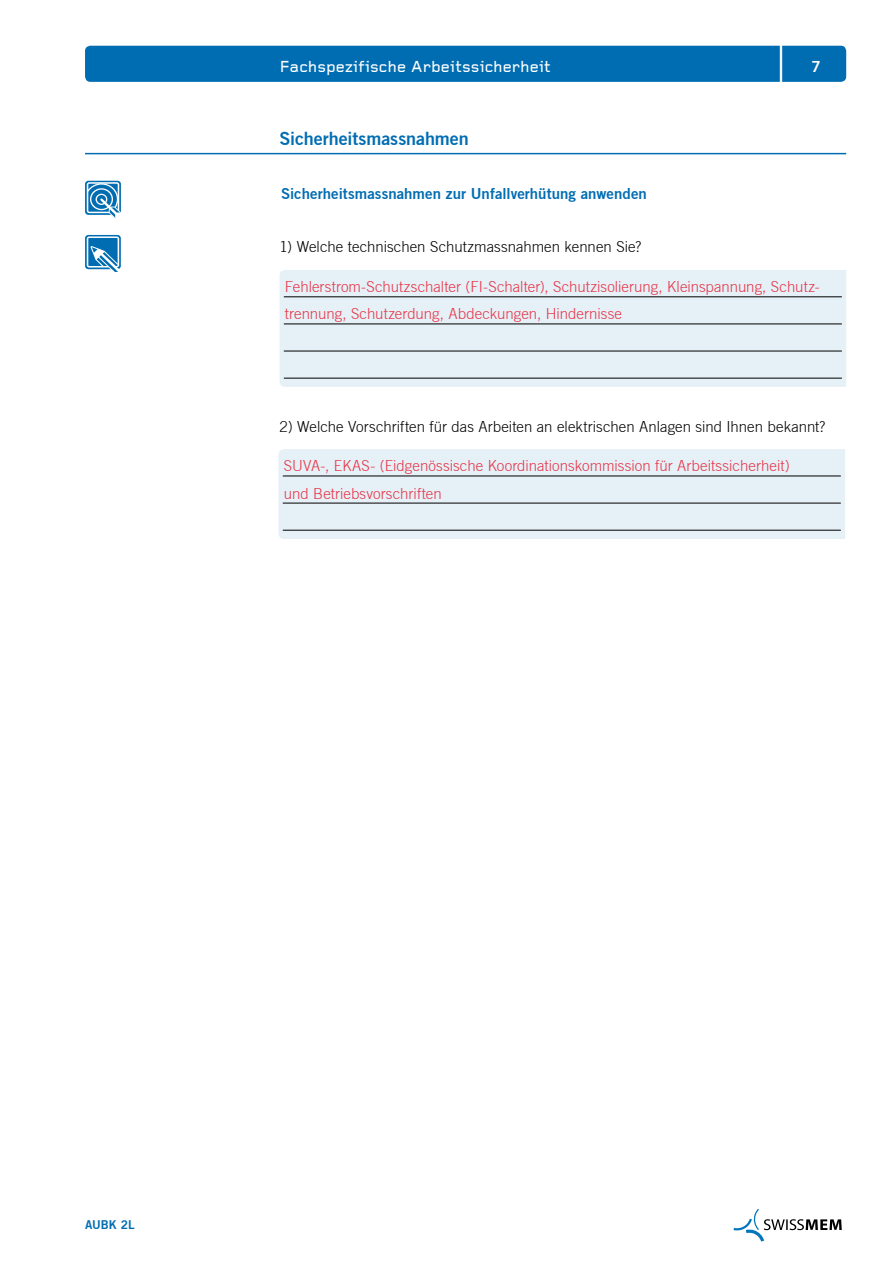
<style>
.page{position:relative;width:893px;height:1263px;background:#fff}
.page>*{position:absolute;margin:0;border:0;box-sizing:border-box;transform-origin:0 0}
.t1{font:18px "Trade Gothic Bold Two";letter-spacing:-.005em;color:#006db2}
.t2{font:500 16.5px "Foundry Gridnik";letter-spacing:.005em;color:#fff}
.t3{font:300 15px/27.2px "Trade Gothic";letter-spacing:.005em;color:#e73245}
.t4{font:300 15px "Trade Gothic";color:#000}
.t5{font:15px "Trade Gothic Bold Two";color:#006db2}
.t6{font:15px "Trade Gothic Bold Two";color:#fff}
.t7{font:12px "Trade Gothic Bold Two";color:#006db2}
</style>
<div class="page">
<div style="left:85px;top:46px;width:761px;height:36px;background:#006db2;border-radius:5px"></div>
<hr style="left:85px;top:153px;width:761px;height:1px;background:#006db2">
<div style="left:780px;top:36px;width:2px;height:55px;background:#fff;border:1px solid #fff"></div>
<svg style="left:733px;top:1209px;width:109px;height:32px"></svg>
<div style="left:279px;top:449px;width:566px;height:90px;background:#e6f0f7"></div>
<hr style="left:283px;top:476px;width:558px;height:1px;background:#000">
<hr style="left:283px;top:503px;width:558px;height:1px;background:#000">
<hr style="left:283px;top:530px;width:558px;height:1px;background:#000">
<div style="left:280px;top:270px;width:566px;height:117px;background:#e6f0f7"></div>
<hr style="left:284px;top:297px;width:558px;height:1px;background:#000">
<hr style="left:284px;top:324px;width:558px;height:1px;background:#000">
<hr style="left:284px;top:351px;width:558px;height:1px;background:#000">
<hr style="left:284px;top:378px;width:558px;height:1px;background:#000">
<svg style="left:85px;top:235px;width:36px;height:37px"></svg>
<svg style="left:85px;top:181px;width:36px;height:37px"></svg>
<p class="t2" style="left:280px;top:58px;width:273px">Fachspezifische Arbeitssicherheit</p>
<p class="t1" style="left:280px;top:127px;width:191px">Sicherheitsmassnahmen</p>
<p class="t5" style="left:281px;top:184px;width:367px">Sicherheitsmassnahmen zur Unfallverhütung anwenden</p>
<p class="t4" style="left:280px;top:238px;width:363px">1) Welche technischen Schutzmassnahmen kennen Sie?</p>
<p class="t6" style="left:811px;top:58px;width:11px">7</p>
<p class="t3" style="left:285px;top:273px;width:536px">Fehlerstrom-Schutzschalter (FI-Schalter), Schutzisolierung, Kleinspannung, Schutz&shy;trennung, Schutzerdung, Abdeckungen, Hindernisse</p>
<p class="t4" style="left:280px;top:418px;width:547px">2) Welche Vorschriften für das Arbeiten an elektrischen Anlagen sind Ihnen bekannt?</p>
<p class="t3" style="left:284px;top:452px;width:507px">SUVA-, EKAS- (Eidgenössische Koordinationskommission für Arbeitssicherheit) und Betriebsvorschriften</p>
<p class="t7" style="left:85px;top:1217px;width:51px">AUBK 2L</p>
</div>
